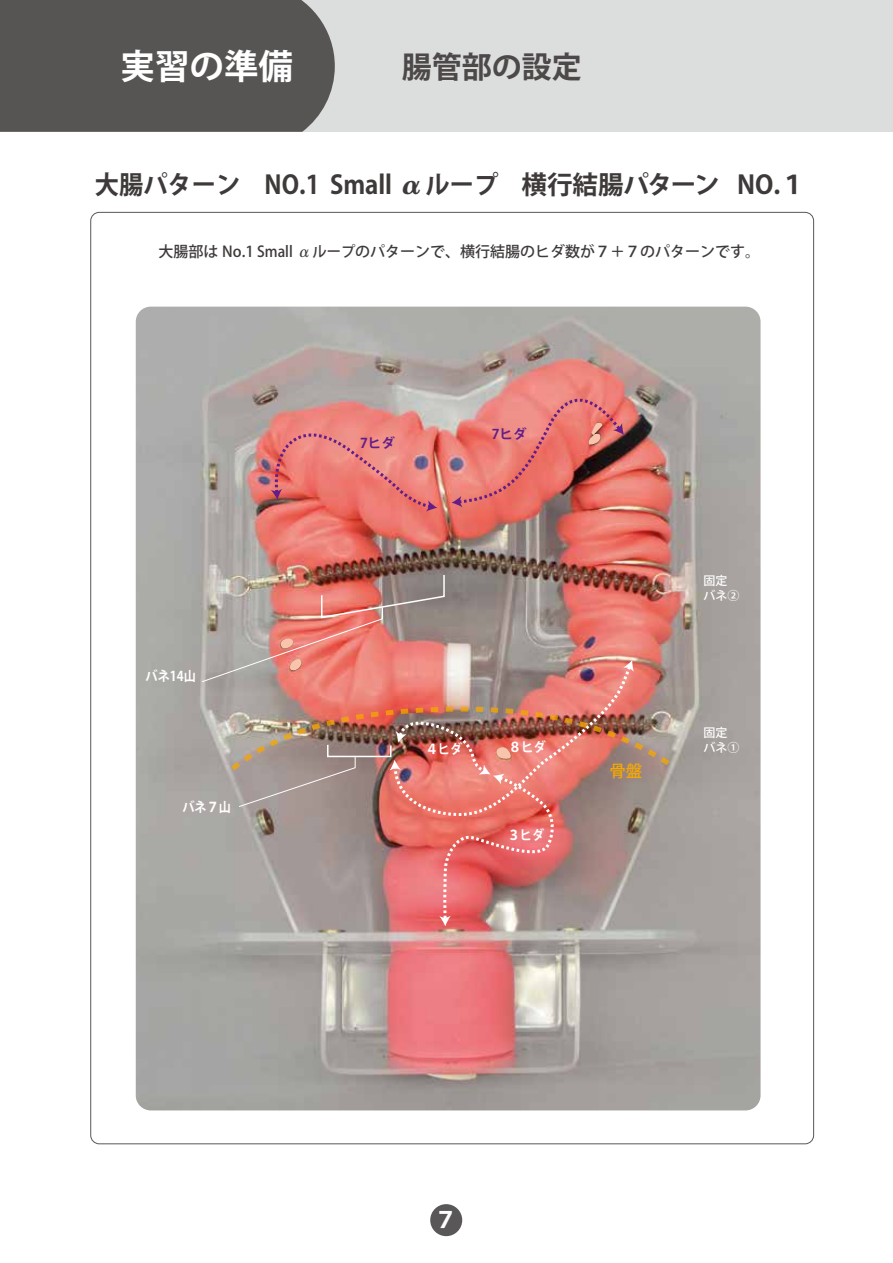
<style>
.page{position:relative;width:893px;height:1263px;background:#fff}
.page>*{position:absolute;margin:0;border:0;box-sizing:border-box;transform-origin:0 0}
.t1{font:700 34.5px "Koz Go Pro";color:#fff}
.t2{font:700 30px "Koz Go Pro";color:#4c4948}
.t3{font:700 25.5px "Koz Go Pro";color:#3e3a39;scale:.95 1}
.t4{font:700 25.5px "Koz Go Pro";color:#3f3a3a}
.t5{font:700 22.5px "Koz Go Pro";color:#fff}
.t6{font:500 16.5px "Koz Go Pro";color:#f6a800}
.t7{font:500 15px "Koz Go Pro";color:#3e3a39}
.t8{font:700 13.5px "Koz Go Pro";color:#fff;scale:.9 1}
.t9{font:700 13.5px "Koz Go Pro";color:#621d87}
.t10{font:700 13.5px "Koz Go Pro";color:#fff;scale:.92 1}
.t11{font:500 12px/15px "Koz Go Pro";color:#fff}
.s1{font-family:"Koz Min Pro";font-weight:800}
.s2{font-family:"Koz Min Pro"}
</style>
<div class="page">
<img style="left:136px;top:307px;width:624px;height:803px">
<div style="left:0;top:0;width:893px;height:132px;background:#dcdddd"></div>
<div style="left:0;top:0;width:335px;height:132px;background:#575554"></div>
<div style="left:430px;top:1204px;width:32px;height:32px;background:#595757;border-radius:50%"></div>
<svg style="left:271px;top:416px;width:166px;height:96px;background:#e67c77"></svg>
<img style="left:201px;top:573px;width:470px;height:353px">
<img style="left:452px;top:375px;width:172px;height:132px">
<h1 class="t1" style="left:121px;top:44px;width:174px">実習の準備</h1>
<h2 class="t2" style="left:402px;top:47px;width:181px">腸管部の設定</h2>
<h3 class="t3" style="left:95px;top:168px;width:426px">大腸パターン　NO.1 Small <span class="s1">α</span>ループ</h3>
<h3 class="t4" style="left:522px;top:168px;width:286px">横行結腸パターン NO.１</h3>
<p class="t7" style="left:158px;top:242px;width:603px">大腸部は No.1 Small <span class="s2">α</span>ループのパターンで、横行結腸のヒダ数が７＋７のパターンです。</p>
<p class="t8" style="left:146px;top:668px;width:57px">バネ14山</p>
<p class="t8" style="left:182px;top:798px;width:55px">バネ７山</p>
<p class="t9" style="left:360px;top:435px;width:36px">7ヒダ</p>
<p class="t9" style="left:492px;top:426px;width:36px">7ヒダ</p>
<p class="t8" style="left:426px;top:741px;width:42px">４ヒダ</p>
<p class="t10" style="left:509px;top:738px;width:42px">８ヒダ</p>
<p class="t8" style="left:508px;top:826px;width:42px">３ヒダ</p>
<p class="t6" style="left:609px;top:760px;width:34px">骨盤</p>
<p class="t11" style="left:703px;top:574px;width:37px">固定バネ②</p>
<p class="t11" style="left:703px;top:725px;width:37px">固定バネ①</p>
<h3 class="t5" style="left:434px;top:1205px;width:24px">７</h3>
</div>
